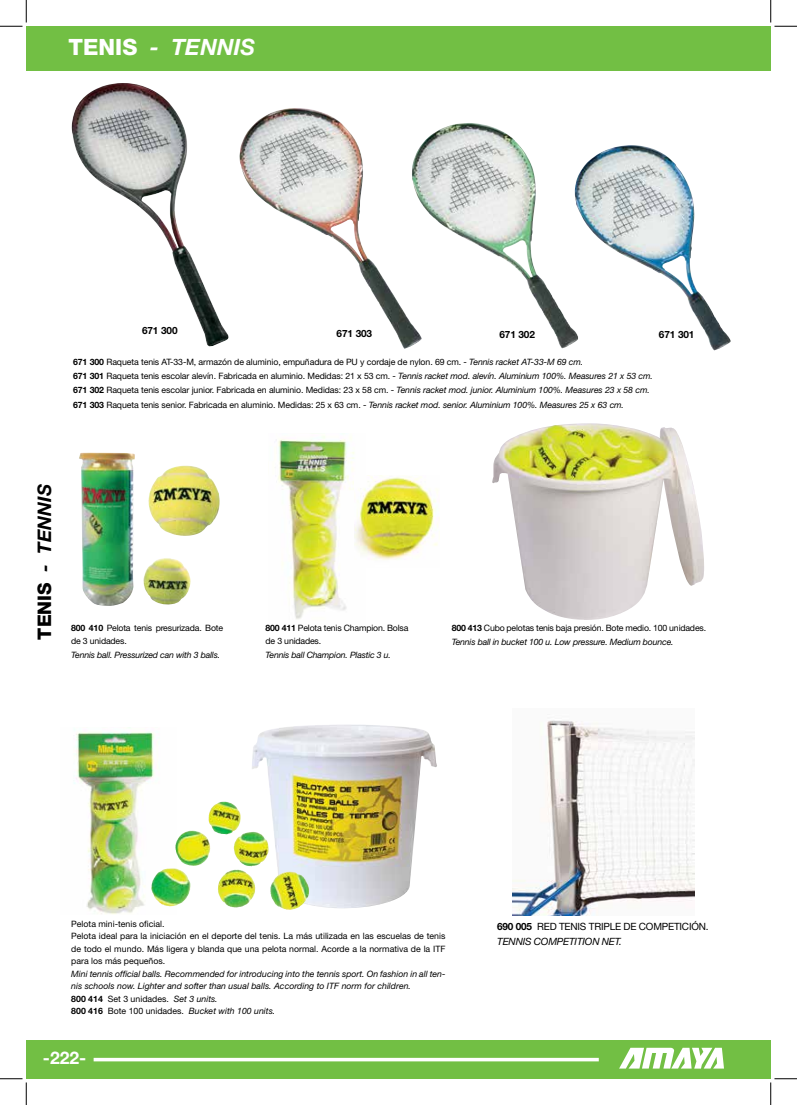
<style>
.page{position:relative;width:797px;height:1105px;background:#fff}
.page>*{position:absolute;margin:0;border:0;box-sizing:border-box;transform-origin:0 0}
.t1{font:italic 700 22.5px "Helvetica Neue LT Std";color:#fff}
.t2{font:italic 700 18.75px "Helvetica Neue LT Std";color:#000}
.t3{font:700 17.5px "Helvetica Neue LT Std";color:#fff}
.t4{font:10px/15px "Helvetica Neue LT Std";letter-spacing:-.02em;color:#000}
.t5{font:700 10px "Helvetica Neue LT Std";letter-spacing:-.01em;color:#000}
.t6{font:8.75px/13.8px "Helvetica Neue LT Std";letter-spacing:-.01em;color:#000}
.t7{font:italic 8.75px/12.5px "Helvetica Neue LT Std";color:#000}
.t8{font:italic 8.75px "Helvetica Neue LT Std";letter-spacing:-.02em;color:#000}
.s1{font-weight:800;font-style:normal}
.s2{font-weight:700}
.s3{font-style:italic}
.s4{font-weight:700;font-style:normal}
.s5{font-style:normal}
</style>
<div class="page">
<img style="left:578px;top:145px;width:152px;height:206px">
<img style="left:422px;top:123px;width:156px;height:225px">
<img style="left:239px;top:108px;width:183px;height:241px">
<img style="left:72px;top:83px;width:156px;height:263px">
<img style="left:79px;top:453px;width:111px;height:153px">
<img style="left:148px;top:466px;width:72px;height:71px">
<img style="left:492px;top:423px;width:212px;height:197px">
<img style="left:278px;top:435px;width:77px;height:184px">
<img style="left:355px;top:475px;width:85px;height:85px">
<img style="left:74px;top:729px;width:102px;height:185px">
<img style="left:252px;top:725px;width:185px;height:183px">
<img style="left:208px;top:802px;width:17px;height:23px">
<img style="left:512px;top:720px;width:182px;height:196px">
<div style="left:26px;top:26px;width:744px;height:45px;background:#72bf44"></div>
<div style="left:26px;top:1040px;width:744px;height:39px;background:#72bf44"></div>
<hr style="left:94px;top:1058px;width:504px;height:3px;background:#fff">
<svg style="left:619px;top:1048px;width:105px;height:20px"></svg>
<svg style="left:0;top:0;width:27px;height:27px"></svg>
<svg style="left:0;top:1078px;width:27px;height:27px"></svg>
<svg style="left:770px;top:0;width:27px;height:27px"></svg>
<svg style="left:770px;top:1078px;width:27px;height:27px"></svg>
<h1 class="t1" style="left:69px;top:33px;width:188px"><span class="s1">TENIS</span> - TENNIS</h1>
<p class="t5" style="left:142px;top:324px;width:37px">671 300</p>
<p class="t5" style="left:336px;top:327px;width:37px">671 303</p>
<p class="t5" style="left:499px;top:328px;width:37px">671 302</p>
<p class="t5" style="left:659px;top:328px;width:37px">671 301</p>
<p class="t6" style="left:73px;top:355px;width:581px"><span class="s2">671 300</span> Raqueta tenis AT-33-M, armazón de aluminio, empuñadura de PU y cordaje de nylon. 69 cm. - <span class="s3">Tennis racket AT-33-M 69 cm.<br></span><span class="s2">671 301</span> Raqueta tenis escolar alevín. Fabricada en aluminio. Medidas: 21 x 53 cm. - <span class="s3">Tennis racket mod. alevín. Aluminium 100%. Measures 21 x 53 cm.<br></span><span class="s2">671 302</span> Raqueta tenis escolar junior. Fabricada en aluminio. Medidas: 23 x 58 cm. - <span class="s3">Tennis racket mod. junior. Aluminium 100%. Measures 23 x 58 cm.</span></p>
<p class="t6" style="left:73px;top:398px;width:552px"><span class="s2">671 303</span> Raqueta tenis senior. Fabricada en aluminio. Medidas: 25 x 63 cm. - <span class="s3">Tennis racket mod. senior. Aluminium 100%. Measures 25 x 63 cm.</span></p>
<h2 class="t2" style="left:33px;top:639px;width:157px;rotate:-90deg"><span class="s1">TENIS</span> - TENNIS</h2>
<p class="t6" style="left:71px;top:621px;width:154px"><span class="s2">800 410</span> Pelota tenis presurizada. Bote de 3 unidades.</p>
<p class="t8" style="left:71px;top:650px;width:150px">Tennis ball. Pressurized can with 3 balls.</p>
<p class="t6" style="left:265px;top:621px;width:144px"><span class="s2">800 411</span> Pelota tenis Champion. Bolsa de 3 unidades.</p>
<p class="t8" style="left:265px;top:650px;width:127px">Tennis ball Champion. Plastic 3 u.</p>
<p class="t6" style="left:451px;top:621px;width:256px"><span class="s2">800 413</span> Cubo pelotas tenis baja presión. Bote medio. 100 unidades.<br><span class="s3">Tennis ball in bucket 100 u. Low pressure. Medium bounce.</span></p>
<p class="t6" style="left:71px;top:917px;width:376px;line-height:12.5px">Pelota mini-tenis oficial.<br>Pelota ideal para la iniciación en el deporte del tenis. La más utilizada en las escuelas de tenis de todo el mundo. Más ligera y blanda que una pelota normal. Acorde a la normativa de la ITF para los más pequeños.</p>
<p class="t7" style="left:71px;top:967px;width:376px">Mini tennis official balls. Recommended for introducing into the tennis sport. On fashion in all ten&shy;nis schools now. Lighter and softer than usual balls. According to ITF norm for children.<br><span class="s4">800 414</span> <span class="s5">Set 3 unidades.</span> Set 3 units.<br><span class="s4">800 416</span> <span class="s5">Bote 100 unidades.</span> Bucket with 100 units.</p>
<p class="t4" style="left:497px;top:919px;width:213px"><span class="s2">690 005</span> RED TENIS TRIPLE DE COMPETICIÓN.<br><span class="s3">TENNIS COMPETITION NET.</span></p>
<h3 class="t3" style="left:43px;top:1047px;width:45px">-222-</h3>
</div>
